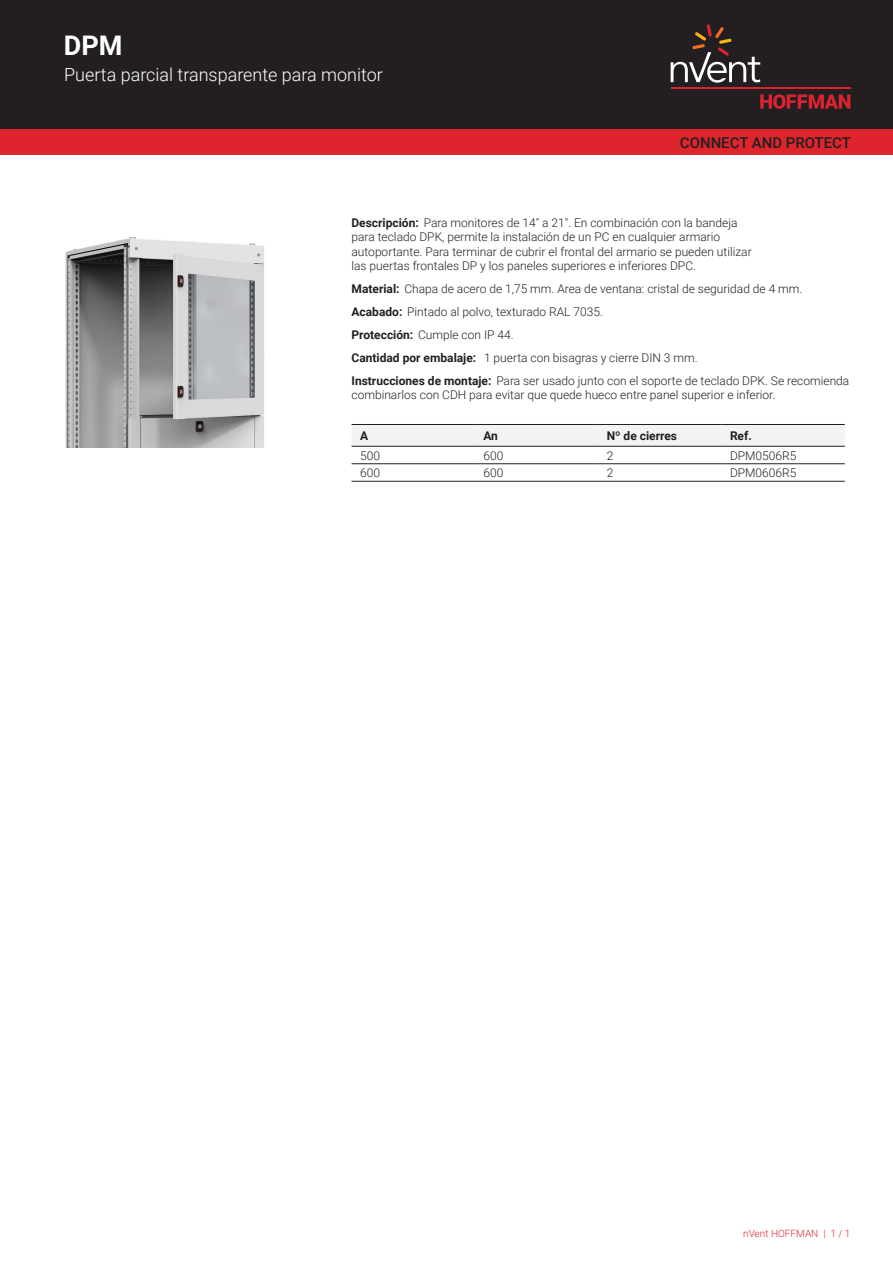
<style>
.page{position:relative;width:893px;height:1263px;background:#fff}
.page>*{position:absolute;margin:0;border:0;box-sizing:border-box;transform-origin:0 0}
.t1{font:700 27px "Roboto";color:#fff}
.t2{font:300 18px "Roboto";color:#fff}
.t3{font:500 15px "Roboto";color:#231f20}
.t4{font:300 12px/23px "Roboto";color:#231f20}
.t5{font:700 12px "Roboto";color:#231f20}
.t6{font:300 10.05px "Roboto";color:#de252e}
.s1{font-weight:700}
</style>
<div class="page">
<div style="left:0;top:0;width:893px;height:129px;background:#231f20"></div>
<svg style="left:760px;top:94px;width:90px;height:15px"></svg>
<hr style="left:671px;top:88px;width:179px;height:1px;background:#db2230">
<svg style="left:671px;top:24px;width:89px;height:59px"></svg>
<div style="left:0;top:129px;width:893px;height:26px;background:#de252e"></div>
<div style="left:351px;top:425px;width:494px;height:21px;background:#f2f3f4"></div>
<hr style="left:351px;top:424px;width:124px;height:1px;background:#231f20">
<hr style="left:475px;top:424px;width:123px;height:1px;background:#231f20">
<hr style="left:598px;top:424px;width:123px;height:1px;background:#231f20">
<hr style="left:721px;top:424px;width:124px;height:1px;background:#231f20">
<hr style="left:351px;top:463px;width:124px;height:1px;background:#231f20">
<hr style="left:475px;top:463px;width:123px;height:1px;background:#231f20">
<hr style="left:598px;top:463px;width:123px;height:1px;background:#231f20">
<hr style="left:721px;top:463px;width:124px;height:1px;background:#231f20">
<hr style="left:351px;top:481px;width:124px;height:1px;background:#231f20">
<hr style="left:475px;top:481px;width:123px;height:1px;background:#231f20">
<hr style="left:598px;top:481px;width:123px;height:1px;background:#231f20">
<hr style="left:721px;top:481px;width:124px;height:1px;background:#231f20">
<hr style="left:351px;top:446px;width:124px;height:1px;background:#231f20">
<hr style="left:475px;top:446px;width:123px;height:1px;background:#231f20">
<hr style="left:598px;top:446px;width:123px;height:1px;background:#231f20">
<hr style="left:721px;top:446px;width:124px;height:1px;background:#231f20">
<img style="left:65px;top:237px;width:199px;height:211px">
<h1 class="t1" style="left:64px;top:27px;width:60px">DPM</h1>
<h2 class="t2" style="left:64px;top:62px;width:320px">Puerta parcial transparente para monitor</h2>
<p class="t3" style="left:680px;top:132px;width:173px">CONNECT AND PROTECT</p>
<p class="t4" style="left:351px;top:215px;width:402px;line-height:14.4px"><span class="s1">Descripción:</span> Para monitores de 14" a 21". En combinación con la bandeja para teclado DPK, permite la instalación de un PC en cualquier armario autoportante. Para terminar de cubrir el frontal del armario se pueden utilizar las puertas frontales DP y los paneles superiores e inferiores DPC.</p>
<p class="t4" style="left:351px;top:277px;width:499px"><span class="s1">Material:</span> Chapa de acero de 1,75 mm. Area de ventana: cristal de seguridad de 4 mm.<br><span class="s1">Acabado:</span> Pintado al polvo, texturado RAL 7035.<br><span class="s1">Protección:</span> Cumple con IP 44.<br><span class="s1">Cantidad por embalaje:</span> 1 puerta con bisagras y cierre DIN 3 mm.<br><span class="s1">Instrucciones de montaje:</span> Para ser usado junto con el soporte de teclado DPK. Se recomienda</p>
<p class="t4" style="left:351px;top:383px;width:425px">combinarlos con CDH para evitar que quede hueco entre panel superior e inferior.</p>
<p class="t5" style="left:360px;top:427px;width:10px">A</p>
<p class="t5" style="left:483px;top:427px;width:16px">An</p>
<p class="t5" style="left:607px;top:427px;width:72px">Nº de cierres</p>
<p class="t5" style="left:730px;top:427px;width:23px">Ref.</p>
<p class="t4" style="left:360px;top:443px;width:21px">500</p>
<p class="t4" style="left:483px;top:443px;width:21px">600</p>
<p class="t4" style="left:607px;top:443px;width:8px">2</p>
<p class="t4" style="left:730px;top:443px;width:68px">DPM0506R5</p>
<p class="t4" style="left:360px;top:461px;width:21px">600</p>
<p class="t4" style="left:483px;top:461px;width:21px">600</p>
<p class="t4" style="left:607px;top:461px;width:8px">2</p>
<p class="t4" style="left:730px;top:461px;width:68px">DPM0606R5</p>
<p class="t6" style="left:743px;top:1226px;width:109px">nVent HOFFMAN | 1 / 1</p>
</div>
